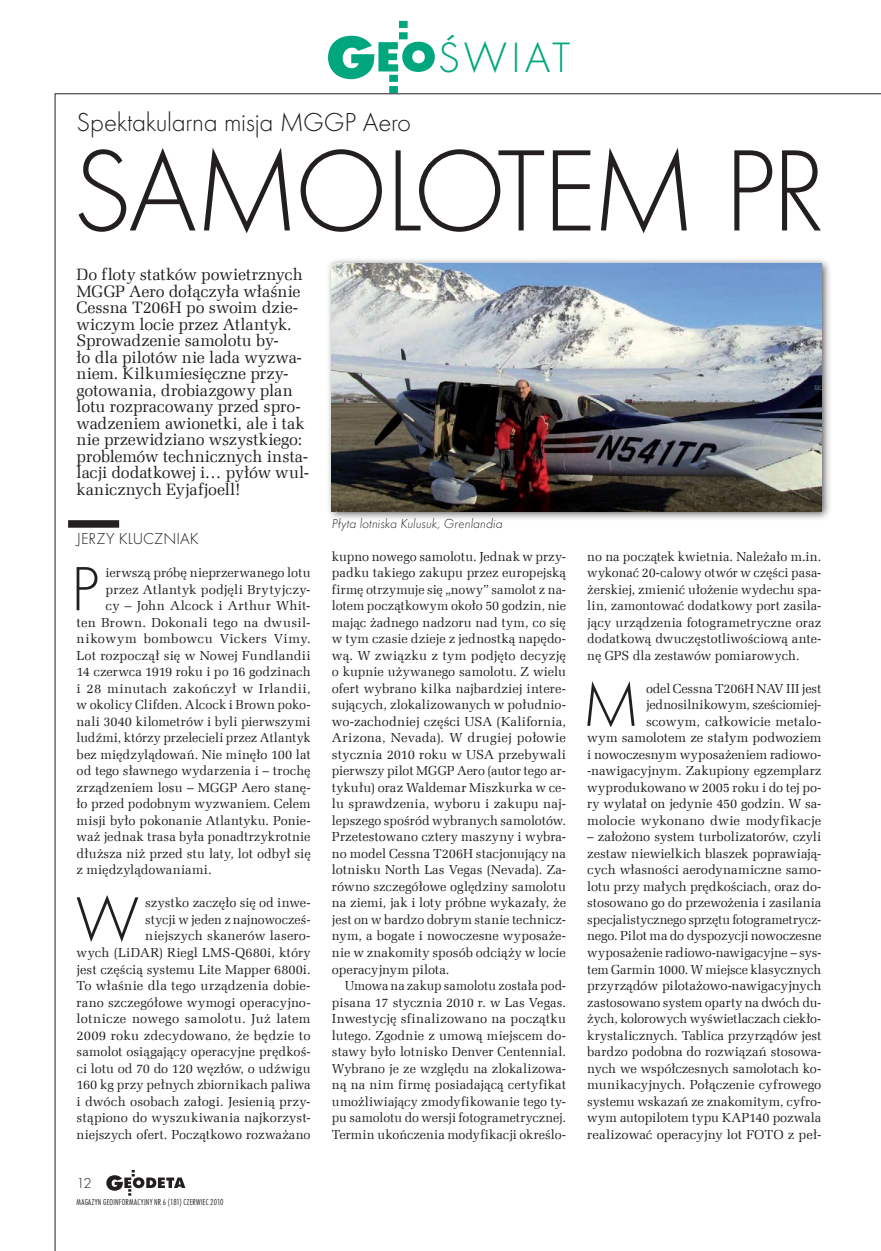
<style>
.page{position:relative;width:881px;height:1251px;background:#fff}
.page>*{position:absolute;margin:0;border:0;box-sizing:border-box;transform-origin:0 0}
.t1{font:120px "Futura TEE Ligh";letter-spacing:-.035em;color:#231f20}
.t2{font:64.65px "Futura TEE Ligh";color:#231f20}
.t3{font:44.1px "Futura TEE Ligh";letter-spacing:.08em;color:#00a77e}
.t4{font:27px "Futura TEE Ligh";letter-spacing:-.01em;color:#231f20}
.t5{font:16.5px/16.5px "Zapf Ellipt EU";letter-spacing:-.01em;color:#231f20}
.t6{font:16.5px "Futura TEE Ligh";letter-spacing:.005em;color:#231f20}
.t7{font:15px "Futura TEE Ligh";color:#231f20}
.t8{font:13.5px "Futura TEE Ligh Obli";color:#231f20}
.t9{font:13.05px/16.5px "Zapf Ellipt EU";letter-spacing:.005em;color:#231f20;text-align:justify}
.t10{font:13.05px "Zapf Ellipt EU";letter-spacing:.03em;color:#231f20}
.t11{font:9px "Futura TEE Ligh Cond";letter-spacing:.025em;color:#231f20}
</style>
<div class="page">
<svg style="left:328px;top:21px;width:106px;height:72px"></svg>
<hr style="left:55px;top:93px;width:825px;height:1px;background:#231f20">
<hr style="left:55px;top:94px;width:1px;height:1156px;background:#231f20">
<svg style="left:106px;top:1170px;width:79px;height:25px"></svg>
<div style="left:68px;top:520px;width:51px;height:7px;background:#231f20"></div>
<div style="left:326px;top:257px;width:505px;height:264px;background:#231f20;opacity:.75"></div>
<img style="left:332px;top:263px;width:489px;height:248px">
<h3 class="t3" style="left:437px;top:32px;width:134px">ŚWIAT</h3>
<h3 class="t4" style="left:77px;top:107px;width:336px">Spektakularna misja MGGP Aero</h3>
<h1 class="t1" style="left:72px;top:123px;width:488px">Sam olotem</h1>
<h1 class="t1" style="left:723px;top:123px;width:45px">pr</h1>
<p class="t5" style="left:77px;top:266px;width:234px">Do floty statków powietrznych<br>MGGP Aero dołączyła właśnie<br>Cessna T206H po swoim dzie&shy;wiczym locie przez Atlantyk.<br>Sprowadzenie samolotu by-<br>ło dla pilotów nie lada wyzwa&shy;niem. Kilkumiesięczne przy&shy;gotowania, drobiazgowy plan lotu rozpracowany przed spro&shy;wadzeniem awionetki, ale i tak nie przewidziano wszystkiego: problemów technicznych insta&shy;lacji dodatkowej i… pyłów wul&shy;kanicznych Eyjafjoell!</p>
<p class="t6" style="left:77px;top:529px;width:124px">JERZY KLUCZNIAK</p>
<h2 class="t2" style="left:71px;top:552px;width:30px">P</h2>
<p class="t9" style="left:105px;top:564px;width:206px">ierwszą próbę nieprzerwanego lotu</p>
<p class="t9" style="left:105px;top:581px;width:206px">przez Atlantyk podjęli Brytyjczy-</p>
<p class="t10" style="left:105px;top:597px;width:206px">cy – John Alcock i Arthur Whit-</p>
<p class="t9" style="left:77px;top:614px;width:235px">ten Brown. Dokonali tego na dwusil-</p>
<p class="t10" style="left:77px;top:630px;width:235px">nikowym bombowcu Vickers Vimy.</p>
<p class="t9" style="left:77px;top:647px;width:235px">Lot rozpoczął się w Nowej Fundlandii</p>
<p class="t9" style="left:77px;top:663px;width:235px">14 czerwca 1919 roku i po 16 godzinach</p>
<p class="t10" style="left:77px;top:680px;width:235px">i 28 minutach zakończył w Irlandii,</p>
<p class="t9" style="left:77px;top:696px;width:235px">w okolicy Clifden. Alcock i Brown poko-</p>
<p class="t9" style="left:77px;top:713px;width:235px">nali 3040 kilometrów i byli pierwszymi</p>
<p class="t9" style="left:77px;top:729px;width:235px">ludźmi, którzy przelecieli przez Atlantyk</p>
<p class="t9" style="left:77px;top:746px;width:235px">bez międzylądowań. Nie minęło 100 lat</p>
<p class="t9" style="left:77px;top:762px;width:235px">od tego sławnego wydarzenia i – trochę</p>
<p class="t9" style="left:77px;top:779px;width:235px">zrządzeniem losu – MGGP Aero stanę-</p>
<p class="t9" style="left:77px;top:795px;width:235px">ło przed podobnym wyzwaniem. Celem</p>
<p class="t9" style="left:77px;top:812px;width:235px">misji było pokonanie Atlantyku. Ponie-</p>
<p class="t9" style="left:77px;top:828px;width:235px">waż jednak trasa była ponadtrzykrotnie</p>
<p class="t9" style="left:77px;top:845px;width:235px">dłuższa niż przed stu laty, lot odbył się</p>
<p class="t9" style="left:77px;top:861px;width:136px">z międzylądowaniami.</p>
<h2 class="t2" style="left:76px;top:882px;width:65px">W</h2>
<p class="t9" style="left:77px;top:894px;width:235px;text-align:right">szystko zaczęło się od inwe-<br>stycji w jeden z najnowocześ-<br>niejszych skanerów lasero-<br>wych (LiDAR) Riegl LMS-Q680i, który jest częścią systemu Lite Mapper 6800i.<br>To właśnie dla tego urządzenia dobie&shy;rano szczegółowe wymogi operacyjno&shy;lotnicze nowego samolotu. Już latem 2009 roku zdecydowano, że będzie to samolot osiągający operacyjne prędkoś&shy;ci lotu od 70 do 120 węzłów, o udźwigu 160 kg przy pełnych zbiornikach paliwa i dwóch osobach załogi. Jesienią przy&shy;stąpiono do wyszukiwania najkorzyst&shy;niejszych ofert. Początkowo rozważano</p>
<p class="t7" style="left:77px;top:1174px;width:17px">12</p>
<p class="t11" style="left:77px;top:1196px;width:148px">MAGAZYN GEOINFORMACYJNY NR 6 (181) CZERWIEC 2010</p>
<p class="t8" style="left:332px;top:515px;width:172px">Płyta lotniska Kulusuk, Grenlandia</p>
<p class="t9" style="left:332px;top:548px;width:235px">kupno nowego samolotu. Jednak w przy&shy;padku takiego zakupu przez europejską firmę otrzymuje się „nowy” samolot z na&shy;lotem początkowym około 50 godzin, nie mając żadnego nadzoru nad tym, co się w tym czasie dzieje z jednostką napędo&shy;wą. W związku z tym podjęto decyzję o kupnie używanego samolotu. Z wielu ofert wybrano kilka najbardziej intere&shy;sujących, zlokalizowanych w południo&shy;wo-zachodniej części USA (Kalifornia, Arizona, Nevada). W drugiej połowie stycznia 2010 roku w USA przebywali pierwszy pilot MGGP Aero (autor tego ar&shy;tykułu) oraz Waldemar Miszkurka w ce&shy;lu sprawdzenia, wyboru i zakupu naj&shy;lepszego spośród wybranych samolotów.<br>Przetestowano cztery maszyny i wybra&shy;no model Cessna T206H stacjonujący na lotnisku North Las Vegas (Nevada). Za&shy;równo szczegółowe oględziny samolotu na ziemi, jak i loty próbne wykazały, że jest on w bardzo dobrym stanie technicz&shy;nym, a bogate i nowoczesne wyposaże&shy;nie w znakomity sposób odciąży w locie operacyjnym pilota.</p>
<p class="t9" style="left:332px;top:977px;width:235px;text-indent:13px">Umowa na zakup samolotu została pod&shy;pisana 17 stycznia 2010 r. w Las Vegas.<br>Inwestycję sfinalizowano na początku lutego. Zgodnie z umową miejscem do&shy;stawy było lotnisko Denver Centennial.<br>Wybrano je ze względu na zlokalizowa&shy;ną na nim firmę posiadającą certyfikat umożliwiający zmodyfikowanie tego ty&shy;pu samolotu do wersji fotogrametrycznej.<br>Termin ukończenia modyfikacji określo-</p>
<p class="t9" style="left:587px;top:548px;width:235px">no na początek kwietnia. Należało m.in. wykonać 20-calowy otwór w części pasa&shy;żerskiej, zmienić ułożenie wydechu spa&shy;lin, zamontować dodatkowy port zasila&shy;jący urządzenia fotogrametryczne oraz dodatkową dwuczęstotliwościową ante&shy;nę GPS dla zestawów pomiarowych.</p>
<h2 class="t2" style="left:581px;top:667px;width:60px">M</h2>
<p class="t9" style="left:587px;top:680px;width:235px;text-align:right">odel Cessna T206H NAV III jest jednosilnikowym, sześciomiej-<br>scowym, całkowicie metalo-<br>wym samolotem ze stałym podwoziem i nowoczesnym wyposażeniem radiowo&shy;nawigacyjnym. Zakupiony egzemplarz wyprodukowano w 2005 roku i do tej po&shy;ry wylatał on jedynie 450 godzin. W sa&shy;molocie wykonano dwie modyfikacje</p>
<p class="t9" style="left:587px;top:828px;width:235px">– założono system turbolizatorów, czyli zestaw niewielkich blaszek poprawiają&shy;cych własności aerodynamiczne samo&shy;lotu przy małych prędkościach, oraz do&shy;stosowano go do przewożenia i zasilania specjalistycznego sprzętu fotogrametrycz&shy;nego. Pilot ma do dyspozycji nowoczesne wyposażenie radiowo-nawigacyjne – sys&shy;tem Garmin 1000. W miejsce klasycznych przyrządów pilotażowo-nawigacyjnych zastosowano system oparty na dwóch du&shy;żych, kolorowych wyświetlaczach ciekło&shy;krystalicznych. Tablica przyrządów jest bardzo podobna do rozwiązań stosowa&shy;nych we współczesnych samolotach ko&shy;munikacyjnych. Połączenie cyfrowego systemu wskazań ze znakomitym, cyfro&shy;wym autopilotem typu KAP140 pozwala realizować operacyjny lot FOTO z peł-</p>
</div>
